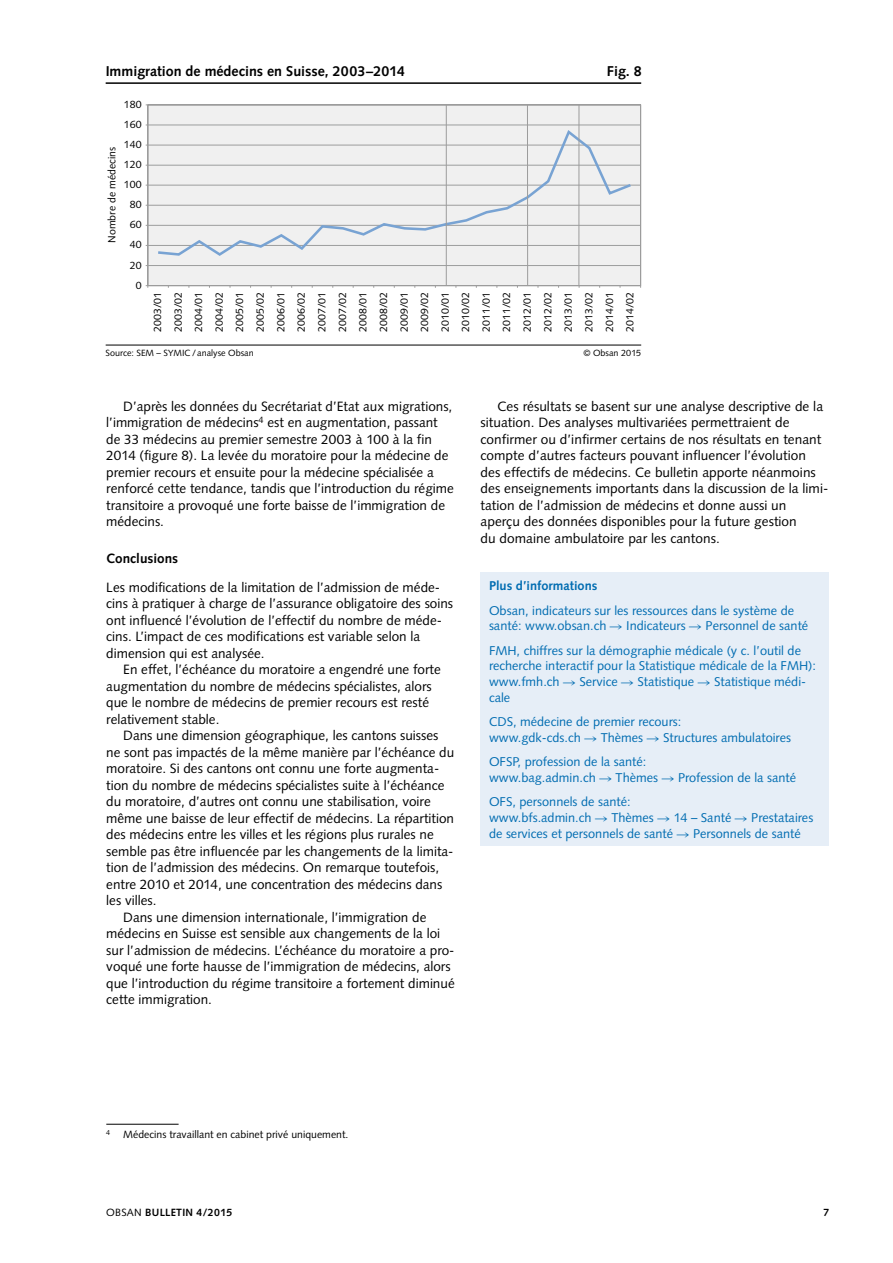
<style>
.page{position:relative;width:893px;height:1263px;background:#fff}
.page>*{position:absolute;margin:0;border:0;box-sizing:border-box;transform-origin:0 0}
.t1{font:700 14.25px "Syntax LT Std";color:#000}
.Grundtext_FR{font:13.5px/16.5px "Syntax LT Std";color:#000}
.Grundtext_nach_Titel{font:13.5px/16.5px "Syntax LT Std";color:#000}
.Untertitel_Grunds{font:700 13.5px "Syntax LT Std";color:#000}
.Blau_Grundtext_nach{font:12.75px/15.8px "Syntax LT Std";color:#006cb1}
.Blau_Titel_Kasten_FR{font:700 12.75px "Syntax LT Std";color:#006cb1}
.Fussnote_FR{font:10.5px/20.5px "Syntax LT Std";color:#000;text-align:justify}
.t2{font:700 10.5px "Syntax LT Std";letter-spacing:.025em;color:#000}
.t3{font:9px "Syntax LT Std";color:#000}
.s1{font-weight:400}
</style>
<div class="page">
<hr style="left:106px;top:1124px;width:73px;height:1px;background:#000">
<div style="left:480px;top:572px;width:349px;height:274px;background:#e6eef7"></div>
<hr style="left:106px;top:82px;width:535px;height:2px;background:#000">
<hr style="left:106px;top:345px;width:535px;height:1px;background:#000">
<svg style="left:145px;top:104px;width:496px;height:183px"></svg>
<hr style="left:148px;top:265px;width:493px;height:1px;background:#9c9d9d">
<hr style="left:148px;top:245px;width:493px;height:1px;background:#9c9d9d">
<hr style="left:148px;top:225px;width:493px;height:1px;background:#9c9d9d">
<hr style="left:148px;top:205px;width:493px;height:1px;background:#9c9d9d">
<hr style="left:148px;top:185px;width:493px;height:1px;background:#9c9d9d">
<hr style="left:148px;top:165px;width:493px;height:1px;background:#9c9d9d">
<hr style="left:148px;top:145px;width:493px;height:1px;background:#9c9d9d">
<hr style="left:148px;top:125px;width:493px;height:1px;background:#9c9d9d">
<svg style="left:155px;top:128px;width:479px;height:129px"></svg>
<hr style="left:446px;top:105px;width:1px;height:181px;background:#9c9c9c">
<hr style="left:527px;top:105px;width:1px;height:181px;background:#9c9c9c">
<hr style="left:578px;top:105px;width:1px;height:181px;background:#9c9c9c">
<p class="t1" style="left:106px;top:63px;width:301px">Immigration de médecins en Suisse, 2003–2014</p>
<p class="t1" style="left:607px;top:63px;width:36px">Fig. 8</p>
<p class="Fussnote_FR" style="left:124px;top:94px;width:19px">180</p>
<p class="Fussnote_FR" style="left:102px;top:243px;width:97px;rotate:-90deg">Nombre de médecins</p>
<p class="Fussnote_FR" style="left:124px;top:114px;width:19px">160</p>
<p class="Fussnote_FR" style="left:124px;top:134px;width:19px">140</p>
<p class="Fussnote_FR" style="left:124px;top:154px;width:19px">120</p>
<p class="Fussnote_FR" style="left:124px;top:174px;width:19px">100</p>
<p class="Fussnote_FR" style="left:130px;top:194px;width:13px">80</p>
<p class="Fussnote_FR" style="left:130px;top:215px;width:13px">60</p>
<p class="Fussnote_FR" style="left:130px;top:235px;width:13px">40</p>
<p class="Fussnote_FR" style="left:130px;top:255px;width:13px">20</p>
<p class="Fussnote_FR" style="left:136px;top:275px;width:7px">0</p>
<p class="Fussnote_FR" style="left:147px;top:332px;width:41px;rotate:-90deg">2003/01<br>2003/02<br>2004/01<br>2004/02<br>2005/01<br>2005/02<br>2006/01<br>2006/02<br>2007/01<br>2007/02<br>2008/01<br>2008/02<br>2009/01<br>2009/02<br>2010/01<br>2010/02<br>2011/01<br>2011/02<br>2012/01<br>2012/02<br>2013/01<br>2013/02<br>2014/01<br>2014/02</p>
<p class="t3" style="left:106px;top:348px;width:150px">Source: SEM – SYMIC /analyse Obsan</p>
<p class="t3" style="left:583px;top:348px;width:59px">© Obsan 2015</p>
<p class="Grundtext_FR" style="left:106px;top:398px;width:349px;text-indent:17px">D’après les données du Secrétariat d’Etat aux migrations, l’immigration de médecins<sup>4</sup> est en augmentation, passant de 33 médecins au premier semestre 2003 à 100 à la fin 2014 (figure 8). La levée du moratoire pour la médecine de premier recours et ensuite pour la médecine spécialisée a renforcé cette tendance, tandis que l’introduction du régime transitoire a provoqué une forte baisse de l’immigration de médecins.</p>
<p class="Untertitel_Grunds" style="left:106px;top:551px;width:73px">Conclusions</p>
<p class="Grundtext_nach_Titel" style="left:106px;top:579px;width:348px">Les modifications de la limitation de l’admission de méde&shy;cins à pratiquer à charge de l’assurance obligatoire des soins ont influencé l’évolution de l’effectif du nombre de méde&shy;cins. L’impact de ces modifications est variable selon la dimension qui est analysée.</p>
<p class="Grundtext_FR" style="left:106px;top:661px;width:336px;text-indent:17px">En effet, l’échéance du moratoire a engendré une forte augmentation du nombre de médecins spécialistes, alors que le nombre de médecins de premier recours est resté relativement stable.</p>
<p class="Grundtext_FR" style="left:106px;top:727px;width:349px;text-indent:17px">Dans une dimension géographique, les cantons suisses ne sont pas impactés de la même manière par l’échéance du moratoire. Si des cantons ont connu une forte augmenta&shy;tion du nombre de médecins spécialistes suite à l’échéance du moratoire, d’autres ont connu une stabilisation, voire même une baisse de leur effectif de médecins. La répartition des médecins entre les villes et les régions plus rurales ne semble pas être influencée par les changements de la limita&shy;tion de l’admission des médecins. On remarque toutefois, entre 2010 et 2014, une concentration des médecins dans les villes.</p>
<p class="Grundtext_FR" style="left:106px;top:909px;width:350px;text-indent:17px">Dans une dimension internationale, l’immigration de médecins en Suisse est sensible aux changements de la loi sur l’admission de médecins. L’échéance du moratoire a pro&shy;voqué une forte hausse de l’immigration de médecins, alors que l’introduction du régime transitoire a fortement diminué cette immigration.</p>
<p class="Grundtext_FR" style="left:480px;top:398px;width:349px;text-indent:17px">Ces résultats se basent sur une analyse descriptive de la situation. Des analyses multivariées permettraient de confirmer ou d’infirmer certains de nos résultats en tenant compte d’autres facteurs pouvant influencer l’évolution des effectifs de médecins. Ce bulletin apporte néanmoins des enseignements importants dans la discussion de la limi&shy;tation de l’admission de médecins et donne aussi un aperçu des données disponibles pour la future gestion<br>du domaine ambulatoire par les cantons.</p>
<p class="Blau_Titel_Kasten_FR" style="left:489px;top:579px;width:110px">Plus d’informations</p>
<p class="Blau_Grundtext_nach" style="left:489px;top:602px;width:321px">Obsan, indicateurs sur les ressources dans le système de santé: www.obsan.ch → Indicateurs → Personnel de santé</p>
<p class="Blau_Grundtext_nach" style="left:489px;top:642px;width:328px">FMH, chiffres sur la démographie médicale (y c. l’outil de recherche interactif pour la Statistique médicale de la FMH): www.fmh.ch → Service → Statistique → Statistique médi&shy;cale</p>
<p class="Blau_Grundtext_nach" style="left:489px;top:714px;width:304px">CDS, médecine de premier recours:<br>www.gdk-cds.ch → Thèmes → Structures ambulatoires</p>
<p class="Blau_Grundtext_nach" style="left:489px;top:754px;width:309px">OFSP, profession de la santé:<br>www.bag.admin.ch → Thèmes → Profession de la santé</p>
<p class="Blau_Grundtext_nach" style="left:489px;top:794px;width:326px">OFS, personnels de santé:<br>www.bfs.admin.ch → Thèmes → 14 – Santé → Prestataires de services et personnels de santé → Personnels de santé</p>
<p class="Fussnote_FR" style="left:106px;top:1124px;width:244px"><sup>4</sup> Médecins travaillant en cabinet privé uniquement.</p>
<p class="t2" style="left:106px;top:1206px;width:128px"><span class="s1">OBSAN</span> BULLETIN 4/2015</p>
<p class="t2" style="left:823px;top:1206px;width:7px">7</p>
</div>
